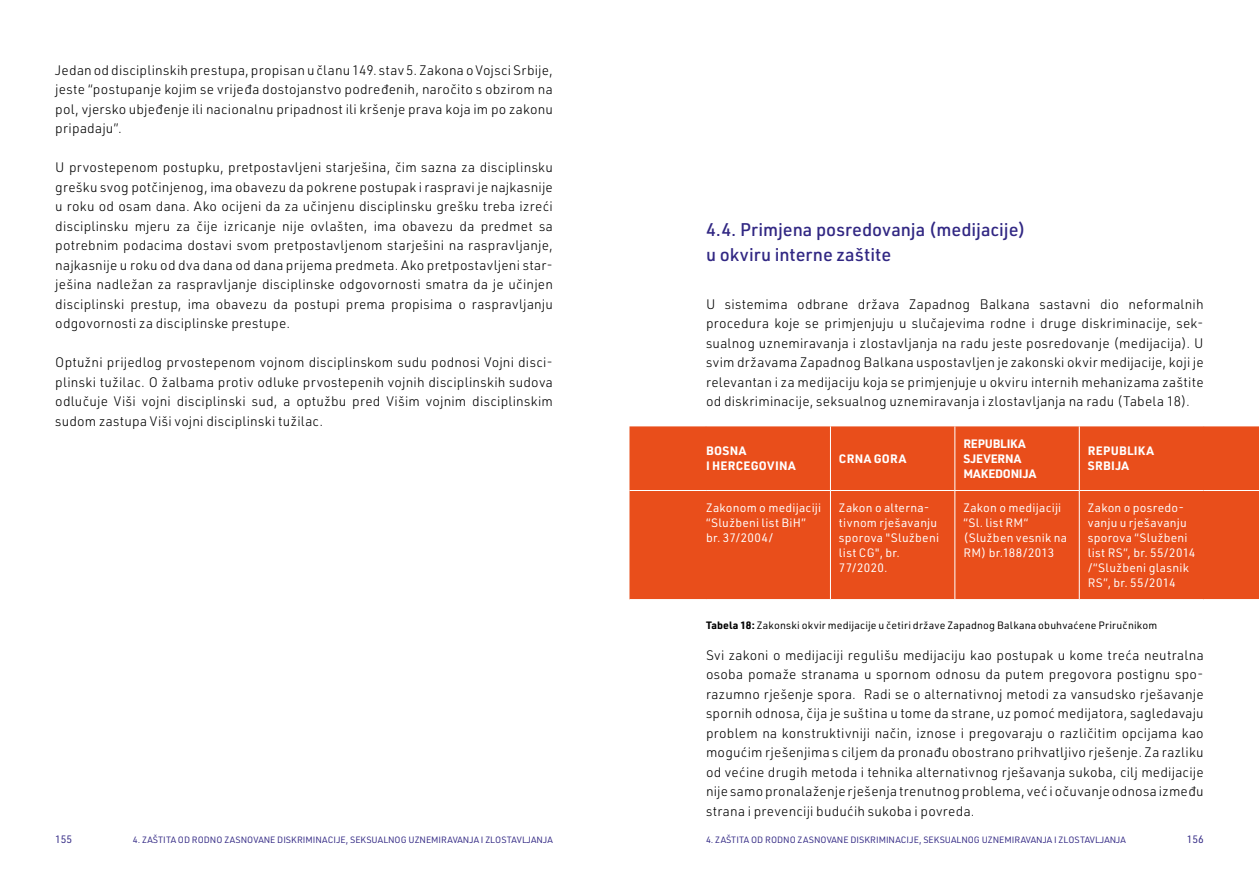
<style>
.page{position:relative;width:1259px;height:893px;background:#fff}
.page>*{position:absolute;margin:0;border:0;box-sizing:border-box;transform-origin:0 0}
.t1{font:500 18px/25.5px "URWDIN";color:#312783}
.t2{font:300 13.5px/19.5px "URWDIN";letter-spacing:.015em;color:#000;text-align:justify}
.t3{font:12px/15px "URWDIN";letter-spacing:.025em;color:#fff}
.t4{font:700 12px/15px "URWDIN";letter-spacing:.02em;color:#fff}
.t5{font:700 12px/15px "URWDIN";letter-spacing:-.01em;color:#fff}
.t6{font:10.5px "URWDIN";letter-spacing:.015em;color:#000}
.t7{font:10.5px "URWDIN";color:#312783}
.t8{font:9px "URWDIN";color:#312783}
.s1{font-weight:700}
</style>
<div class="page">
<div style="left:629px;top:426px;width:630px;height:173px;background:#e94e1b"></div>
<div style="left:831px;top:426px;width:248px;height:64px;background:#e94e1b"></div>
<hr style="left:629px;top:490px;width:77px;height:1px;background:#fff">
<hr style="left:706px;top:490px;width:124px;height:1px;background:#fff">
<hr style="left:830px;top:490px;width:124px;height:1px;background:#fff">
<hr style="left:955px;top:490px;width:124px;height:1px;background:#fff">
<hr style="left:1079px;top:490px;width:124px;height:1px;background:#fff">
<hr style="left:1203px;top:490px;width:56px;height:1px;background:#fff">
<hr style="left:954px;top:490px;width:1px;height:109px;background:#fff">
<hr style="left:1079px;top:491px;width:1px;height:108px;background:#fff">
<hr style="left:830px;top:490px;width:1px;height:109px;background:#fff">
<hr style="left:830px;top:426px;width:1px;height:64px;background:#fff">
<hr style="left:954px;top:426px;width:1px;height:64px;background:#fff">
<hr style="left:1079px;top:426px;width:1px;height:64px;background:#fff">
<p class="t2" style="left:55px;top:60px;width:499px">Jedan od disciplinskih prestupa, propisan u članu 149. stav 5. Zakona o Vojsci Srbije, jeste “postupanje kojim se vrijeđa dostojanstvo podređenih, naročito s obzirom na pol, vjersko ubjeđenje ili nacionalnu pripadnost ili kršenje prava koja im po zakonu pripadaju”.</p>
<p class="t2" style="left:55px;top:157px;width:499px">U prvostepenom postupku, pretpostavljeni starješina, čim sazna za disciplinsku grešku svog potčinjenog, ima obavezu da pokrene postupak i raspravi je najkasnije u roku od osam dana. Ako ocijeni da za učinjenu disciplinsku grešku treba izreći disciplinsku mjeru za čije izricanje nije ovlašten, ima obavezu da predmet sa potrebnim podacima dostavi svom pretpostavljenom starješini na raspravljanje, najkasnije u roku od dva dana od dana prijema predmeta. Ako pretpostavljeni star&shy;ješina nadležan za raspravljanje disciplinske odgovornosti smatra da je učinjen disciplinski prestup, ima obavezu da postupi prema propisima o raspravljanju odgovornosti za disciplinske prestupe.</p>
<p class="t2" style="left:55px;top:352px;width:499px">Optužni prijedlog prvostepenom vojnom disciplinskom sudu podnosi Vojni disci&shy;plinski tužilac. O žalbama protiv odluke prvostepenih vojnih disciplinskih sudova odlučuje Viši vojni disciplinski sud, a optužbu pred Višim vojnim disciplinskim sudom zastupa Viši vojni disciplinski tužilac.</p>
<h1 class="t1" style="left:706px;top:216px;width:321px">4.4. Primjena posredovanja (medijacije) u okviru interne zaštite</h1>
<p class="t2" style="left:706px;top:294px;width:499px">U sistemima odbrane država Zapadnog Balkana sastavni dio neformalnih procedura koje se primjenjuju u slučajevima rodne i druge diskriminacije, sek&shy;sualnog uznemiravanja i zlostavljanja na radu jeste posredovanje (medijacija). U svim državama Zapadnog Balkana uspostavljen je zakonski okvir medijacije, koji je relevantan i za medijaciju koja se primjenjuje u okviru internih mehanizama zaštite od diskriminacije, seksualnog uznemiravanja i zlostavljanja na radu (Tabela 18).</p>
<p class="t4" style="left:706px;top:443px;width:91px">BOSNA<br>I HERCEGOVINA</p>
<p class="t4" style="left:839px;top:450px;width:69px">CRNA GORA</p>
<p class="t5" style="left:963px;top:435px;width:74px">REPUBLIKA<br>SJEVERNA<br>MAKEDONIJA</p>
<p class="t4" style="left:1087px;top:443px;width:68px">REPUBLIKA<br>SRBIJA</p>
<p class="t3" style="left:706px;top:500px;width:117px">Zakonom o medijaciji “Službeni list BiH” br. 37/2004/</p>
<p class="t3" style="left:839px;top:500px;width:102px">Zakon o alterna&shy;tivnom rješavanju sporova "Službeni list CG", br.<br>77/2020.</p>
<p class="t3" style="left:963px;top:500px;width:105px">Zakon o medijaciji “Sl. list RM“ (Služben vesnik na<br>RM) br.188/2013</p>
<p class="t3" style="left:1087px;top:500px;width:109px">Zakon o posredo&shy;vanju u rješavanju sporova “Službeni list RS”, br. 55/2014 /“Službeni glasnik<br>RS”, br. 55/2014</p>
<p class="t6" style="left:706px;top:618px;width:453px"><span class="s1">Tabela 18:</span> Zakonski okvir medijacije u četiri države Zapadnog Balkana obuhvaćene Priručnikom</p>
<p class="t2" style="left:706px;top:645px;width:499px">Svi zakoni o medijaciji regulišu medijaciju kao postupak u kome treća neutralna osoba pomaže stranama u spornom odnosu da putem pregovora postignu spo&shy;razumno rješenje spora. Radi se o alternativnoj metodi za vansudsko rješavanje spornih odnosa, čija je suština u tome da strane, uz pomoć medijatora, sagledavaju problem na konstruktivniji način, iznose i pregovaraju o različitim opcijama kao mogućim rješenjima s ciljem da pronađu obostrano prihvatljivo rješenje. Za razliku od većine drugih metoda i tehnika alternativnog rješavanja sukoba, cilj medijacije nije samo pronalaženje rješenja trenutnog problema, već i očuvanje odnosa između strana i prevenciji budućih sukoba i povreda.</p>
<p class="t7" style="left:55px;top:832px;width:19px">155</p>
<p class="t8" style="left:133px;top:833px;width:421px">4. ZAŠTITA OD RODNO ZASNOVANE DISKRIMINACIJE, SEKSUALNOG UZNEMIRAVANJA I ZLOSTAVLJANJA</p>
<p class="t8" style="left:706px;top:833px;width:421px">4. ZAŠTITA OD RODNO ZASNOVANE DISKRIMINACIJE, SEKSUALNOG UZNEMIRAVANJA I ZLOSTAVLJANJA</p>
<p class="t7" style="left:1186px;top:832px;width:19px">156</p>
</div>
